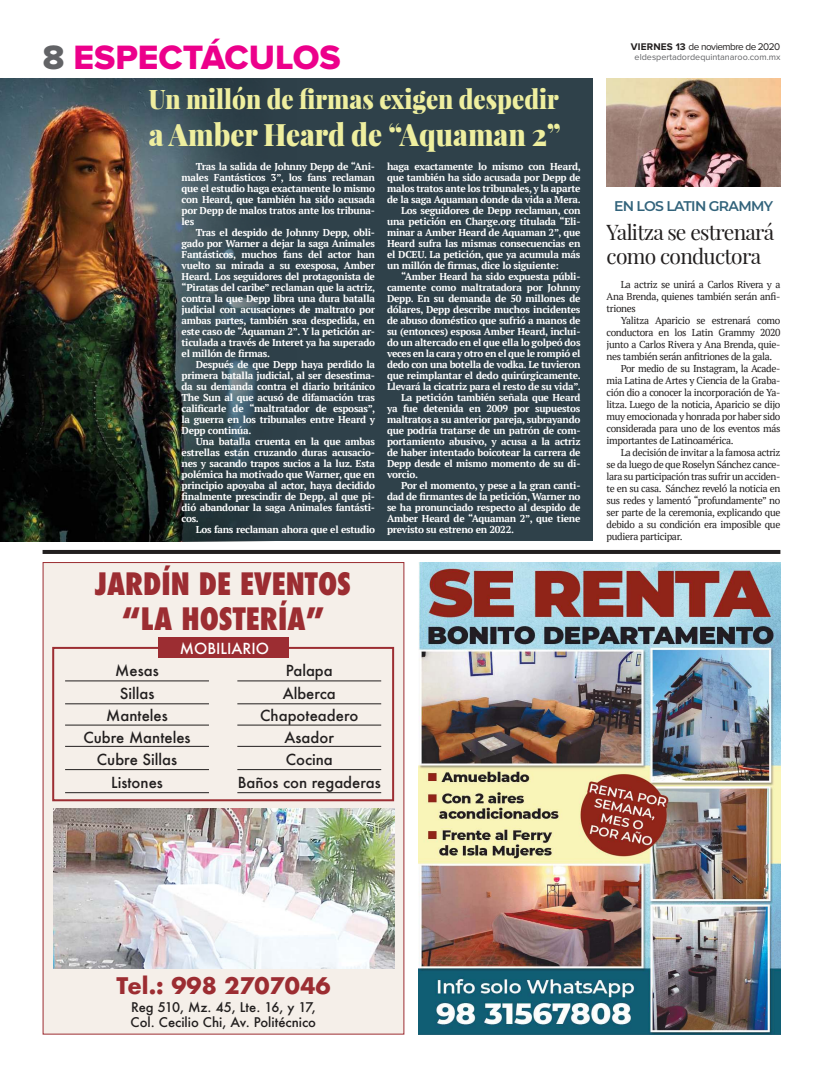
<style>
.page{position:relative;width:823px;height:1078px;background:#fff}
.page>*{position:absolute;margin:0;border:0;box-sizing:border-box;transform-origin:0 0}
.t1{font:35px "Proxima Nova Extrabld";color:#ec008b}
.t2{font:900 31px "Playfair Display";color:#efef9f;scale:.9 1}
.t3{font:800 condensed 30px/35px "Futura";color:#9c2d32;text-align:center}
.t4{font:900 27px "Playfair Display";color:#efef9f;scale:.9 1}
.t5{font:700 22.2px "Futura";color:#9c2d32}
.t6{font:21px/24px "Playfair Display";letter-spacing:-.035em;color:#221f1f}
.t7{font:500 14.8px/22.2px "Futura";color:#221f1f;text-align:center}
.t8{font:500 14.8px "Futura";color:#fff}
.t9{font:600 14px "Montserrat";letter-spacing:-.05em;color:#32637b}
.t10{font:500 13px/15px "Futura";color:#221f1f}
.t11{font:700 10px/11px "PT Serif";letter-spacing:-.025em;color:#fff;text-align:justify}
.t12{font:10px/12px "PT Serif";letter-spacing:-.035em;color:#221f1f;text-align:justify}
.t13{font:10px "Proxima Nova";letter-spacing:-.05em;color:#221f1f}
.t14{font:9px "Proxima Nova";color:#626366}
.s1{color:#626366}
.s2{font-weight:700}
</style>
<div class="page">
<div style="left:99px;top:79px;width:493px;height:462px;background:#2f414a"></div>
<img style="left:0;top:79px;width:262px;height:462px">
<div style="left:43px;top:562px;width:360px;height:471px;background:#f5efe9"></div>
<img style="left:53px;top:808px;width:341px;height:159px">
<div style="left:52px;top:646px;width:342px;height:155px;border:2px solid #9c2d32"></div>
<div style="left:158px;top:637px;width:130px;height:21px;background:#9c2d32"></div>
<hr style="left:65px;top:680px;width:144px;height:1px;background:#221f1f">
<hr style="left:65px;top:703px;width:144px;height:1px;background:#221f1f">
<hr style="left:65px;top:724px;width:144px;height:1px;background:#221f1f">
<hr style="left:65px;top:746px;width:144px;height:1px;background:#221f1f">
<hr style="left:65px;top:769px;width:144px;height:1px;background:#221f1f">
<hr style="left:65px;top:792px;width:144px;height:1px;background:#221f1f">
<hr style="left:237px;top:680px;width:144px;height:1px;background:#221f1f">
<hr style="left:237px;top:703px;width:144px;height:1px;background:#221f1f">
<hr style="left:237px;top:724px;width:144px;height:1px;background:#221f1f">
<hr style="left:237px;top:746px;width:144px;height:1px;background:#221f1f">
<hr style="left:237px;top:769px;width:144px;height:1px;background:#221f1f">
<hr style="left:237px;top:792px;width:144px;height:1px;background:#221f1f">
<hr style="left:43px;top:550px;width:737px;height:4px;background:#221f1f">
<img style="left:418px;top:562px;width:362px;height:472px">
<img style="left:606px;top:79px;width:174px;height:107px">
<h1 class="t1" style="left:43px;top:39px;width:299px"><span class="s1">8</span> ESPECTÁCULOS</h1>
<h3 class="t4" style="left:149px;top:82px;width:457px">Un millón de firmas exigen despedir</h3>
<h2 class="t2" style="left:149px;top:115px;width:459px">a Amber Heard de “Aquaman 2”</h2>
<p class="t11" style="left:181px;top:161px;width:195px;text-indent:14px">Tras la salida de Johnny Depp de “Ani&shy;males Fantásticos 3”, los fans reclaman que el estudio haga exactamente lo mismo con Heard, que también ha sido acusada por Depp de malos tratos ante los tribuna&shy;les</p>
<p class="t11" style="left:181px;top:227px;width:195px;text-indent:14px">Tras el despido de Johnny Depp, obli&shy;gado por Warner a dejar la saga Animales Fantásticos, muchos fans del actor han vuelto su mirada a su exesposa, Amber Heard. Los seguidores del protagonista de “Piratas del caribe” reclaman que la actriz, contra la que Depp libra una dura batalla judicial con acusaciones de maltrato por ambas partes, también sea despedida, en este caso de “Aquaman 2”. Y la petición ar&shy;ticulada a través de Interet ya ha superado el millón de firmas.</p>
<p class="t11" style="left:181px;top:359px;width:195px;text-indent:14px">Después de que Depp haya perdido la primera batalla judicial, al ser desestima&shy;da su demanda contra el diario británico The Sun al que acusó de difamación tras calificarle de “maltratador de esposas”, la guerra en los tribunales entre Heard y Depp continúa.</p>
<p class="t11" style="left:181px;top:436px;width:195px;text-indent:14px">Una batalla cruenta en la que ambas estrellas están cruzando duras acusacio&shy;nes y sacando trapos sucios a la luz. Esta polémica ha motivado que Warner, que en principio apoyaba al actor, haya decidido finalmente prescindir de Depp, al que pi&shy;dió abandonar la saga Animales fantásti&shy;cos.</p>
<p class="t11" style="left:196px;top:524px;width:181px">Los fans reclaman ahora que el estudio</p>
<p class="t11" style="left:387px;top:161px;width:195px">haga exactamente lo mismo con Heard,</p>
<p class="t11" style="left:387px;top:172px;width:195px">que también ha sido acusada por Depp de</p>
<p class="t11" style="left:387px;top:183px;width:195px">malos tratos ante los tribunales, y la aparte</p>
<p class="t11" style="left:387px;top:194px;width:195px">de la saga Aquaman donde da vida a Mera.</p>
<p class="t11" style="left:401px;top:205px;width:181px">Los seguidores de Depp reclaman, con</p>
<p class="t11" style="left:387px;top:216px;width:195px">una petición en Charge.org titulada “Eli-</p>
<p class="t11" style="left:387px;top:227px;width:195px">minar a Amber Heard de Aquaman 2”, que</p>
<p class="t11" style="left:387px;top:238px;width:195px">Heard sufra las mismas consecuencias en</p>
<p class="t11" style="left:387px;top:249px;width:195px">el DCEU. La petición, que ya acumula más</p>
<p class="t11" style="left:387px;top:260px;width:173px">un millón de firmas, dice lo siguiente:</p>
<p class="t11" style="left:401px;top:271px;width:181px">“Amber Heard ha sido expuesta públi-</p>
<p class="t11" style="left:387px;top:282px;width:195px">camente como maltratadora por Johnny</p>
<p class="t11" style="left:387px;top:293px;width:195px">Depp. En su demanda de 50 millones de</p>
<p class="t11" style="left:387px;top:304px;width:195px">dólares, Depp describe muchos incidentes</p>
<p class="t11" style="left:387px;top:315px;width:195px">de abuso doméstico que sufrió a manos de</p>
<p class="t11" style="left:387px;top:326px;width:195px">su (entonces) esposa Amber Heard, inclui-</p>
<p class="t11" style="left:387px;top:337px;width:195px">do un altercado en el que ella lo golpeó dos</p>
<p class="t11" style="left:387px;top:348px;width:195px">veces en la cara y otro en el que le rompió el</p>
<p class="t11" style="left:387px;top:359px;width:195px">dedo con una botella de vodka. Le tuvieron</p>
<p class="t11" style="left:387px;top:370px;width:195px">que reimplantar el dedo quirúrgicamente.</p>
<p class="t11" style="left:387px;top:381px;width:195px">Llevará la cicatriz para el resto de su vida”.</p>
<p class="t11" style="left:401px;top:392px;width:181px">La petición también señala que Heard</p>
<p class="t11" style="left:387px;top:403px;width:195px">ya fue detenida en 2009 por supuestos</p>
<p class="t11" style="left:387px;top:414px;width:195px">maltratos a su anterior pareja, subrayando</p>
<p class="t11" style="left:387px;top:425px;width:195px">que podría tratarse de un patrón de com-</p>
<p class="t11" style="left:387px;top:436px;width:195px">portamiento abusivo, y acusa a la actriz</p>
<p class="t11" style="left:387px;top:447px;width:195px">de haber intentado boicotear la carrera de</p>
<p class="t11" style="left:387px;top:458px;width:195px">Depp desde el mismo momento de su di-</p>
<p class="t11" style="left:387px;top:469px;width:33px">vorcio.</p>
<p class="t11" style="left:401px;top:480px;width:181px">Por el momento, y pese a la gran canti-</p>
<p class="t11" style="left:387px;top:491px;width:195px">dad de firmantes de la petición, Warner no</p>
<p class="t11" style="left:387px;top:502px;width:195px">se ha pronunciado respecto al despido de</p>
<p class="t11" style="left:387px;top:513px;width:195px">Amber Heard de “Aquaman 2”, que tiene</p>
<p class="t11" style="left:387px;top:524px;width:128px">previsto su estreno en 2022.</p>
<h3 class="t3" style="left:95px;top:567px;width:257px">JARDÍN DE EVENTOS “LA HOSTERÍA”</h3>
<h3 class="t8" style="left:180px;top:641px;width:91px">MoBiLiARio</h3>
<h3 class="t7" style="left:83px;top:661px;width:109px">Mesas<br>Sillas<br>Manteles<br>Cubre Manteles<br>Cubre Sillas<br>Listones</h3>
<h3 class="t7" style="left:237px;top:661px;width:144px">Palapa<br>Alberca<br>Chapoteadero<br>Asador<br>Cocina<br>Baños con regaderas</h3>
<p class="t13" style="left:630px;top:42px;width:151px"><span class="s2">VIERNES 13</span> de noviembre de 2020</p>
<p class="t14" style="left:634px;top:54px;width:147px">eldespertadordequintanaroo.com.mx</p>
<h3 class="t9" style="left:613px;top:198px;width:160px">EN LOS LATIN GRAMMY</h3>
<h3 class="t6" style="left:606px;top:220px;width:169px">Yalitza se estrenará como conductora</h3>
<p class="t12" style="left:606px;top:278px;width:175px;text-indent:14px">La actriz se unirá a Carlos Rivera y a Ana Brenda, quienes también serán anfi&shy;triones</p>
<p class="t12" style="left:620px;top:315px;width:161px">Yalitza Aparicio se estrenará como</p>
<p class="t12" style="left:606px;top:326px;width:175px">conductora en los Latin Grammy 2020</p>
<p class="t12" style="left:606px;top:339px;width:175px">junto a Carlos Rivera y Ana Brenda, quie-</p>
<p class="t12" style="left:606px;top:350px;width:167px">nes también serán anfitriones de la gala.</p>
<p class="t12" style="left:620px;top:363px;width:161px">Por medio de su Instagram, la Acade-</p>
<p class="t12" style="left:606px;top:374px;width:175px">mia Latina de Artes y Ciencia de la Graba-</p>
<p class="t12" style="left:606px;top:387px;width:175px">ción dio a conocer la incorporación de Ya-</p>
<p class="t12" style="left:606px;top:398px;width:175px">litza. Luego de la noticia, Aparicio se dijo</p>
<p class="t12" style="left:606px;top:411px;width:175px">muy emocionada y honrada por haber sido</p>
<p class="t12" style="left:606px;top:423px;width:175px">considerada para uno de los eventos más</p>
<p class="t12" style="left:606px;top:434px;width:128px">importantes de Latinoamérica.</p>
<p class="t12" style="left:620px;top:446px;width:161px">La decisión de invitar a la famosa actriz</p>
<p class="t12" style="left:606px;top:459px;width:175px">se da luego de que Roselyn Sánchez cance-</p>
<p class="t12" style="left:606px;top:471px;width:175px">lara su participación tras sufrir un acciden-</p>
<p class="t12" style="left:606px;top:483px;width:175px">te en su casa. Sánchez reveló la noticia en</p>
<p class="t12" style="left:606px;top:495px;width:175px">sus redes y lamentó “profundamente” no</p>
<p class="t12" style="left:606px;top:507px;width:175px">ser parte de la ceremonia, explicando que</p>
<p class="t12" style="left:606px;top:519px;width:175px">debido a su condición era imposible que</p>
<p class="t12" style="left:606px;top:531px;width:77px">pudiera participar.</p>
<h3 class="t5" style="left:116px;top:975px;width:216px">Tel.: 998 2707046</h3>
<h3 class="t10" style="left:131px;top:1000px;width:187px">Reg 510, Mz. 45, Lte. 16, y 17,<br>Col. Cecilio Chi, Av. Politécnico</h3>
</div>
